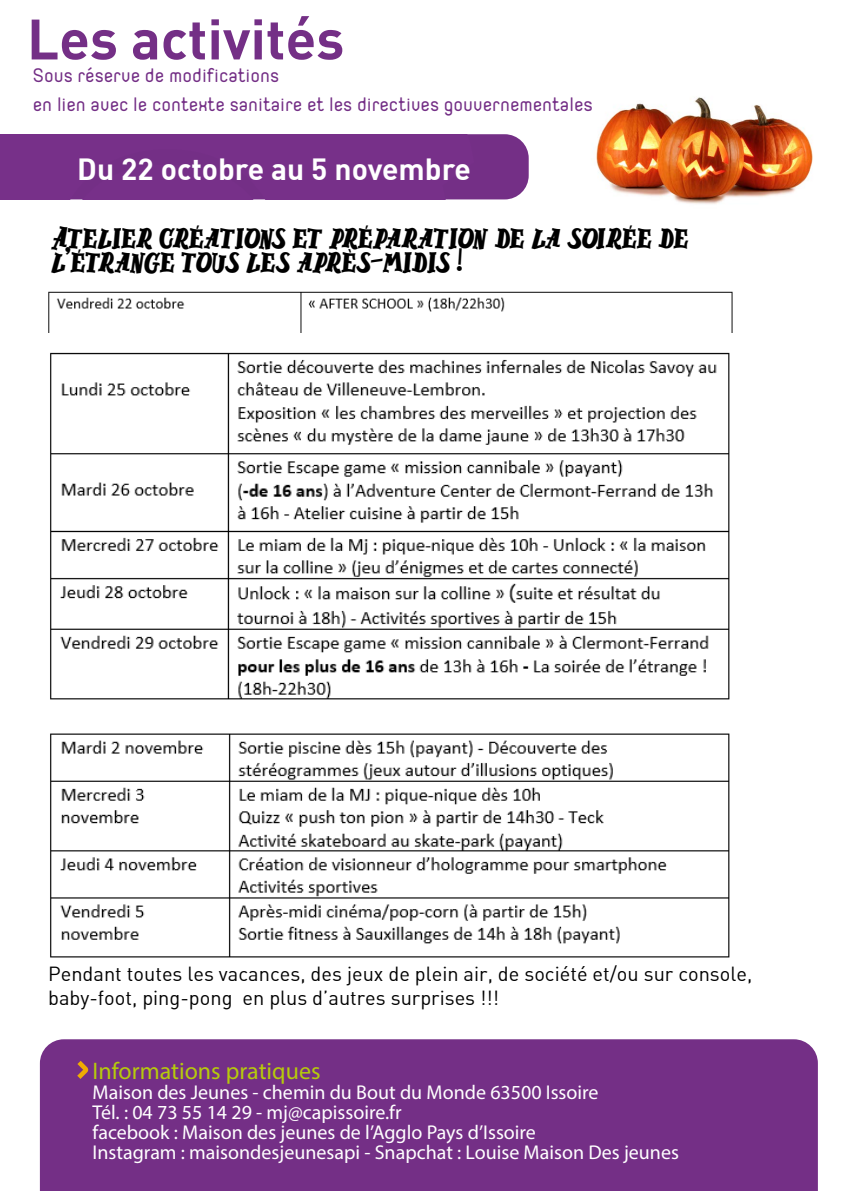
<style>
.page{position:relative;width:842px;height:1191px;background:#fff}
.page>*{position:absolute;margin:0;border:0;box-sizing:border-box;transform-origin:0 0}
.t1{font:700 56px "DIN";color:#742f86}
.t2{font:700 30px "DIN";color:#fff}
.t3{font:24px/28.8px "Orev Edge";color:#742f86}
.t4{font:24px "Myriad Pro";color:#b6cb0c}
.t5{font:20px/20px "Myriad Pro";color:#fff}
.t6{font:20px/24px "DIN Alternate";color:#000}
.t7{font:20px/24px "ROARROCK";color:#000}
</style>
<div class="page">
<div style="left:0;top:134px;width:529px;height:65px;background:#773089"></div>
<div style="left:40px;top:1039px;width:778px;height:152px;background:#742f86"></div>
<svg style="left:77px;top:1060px;width:12px;height:19px"></svg>
<img style="left:596px;top:97px;width:217px;height:107px">
<img style="left:50px;top:352px;width:680px;height:606px">
<img style="left:48px;top:291px;width:685px;height:42px">
<h1 class="t1" style="left:27px;top:3px;width:319px">Les activités</h1>
<p class="t3" style="left:33px;top:60px;width:561px">Sous réserve de modifications<br>en lien avec le contexte sanitaire et les directives gouvernementales</p>
<h2 class="t2" style="left:77px;top:149px;width:395px">Du 22 octobre au 5 novembre</h2>
<p class="t7" style="left:51px;top:226px;width:639px">Atelier créations et préparation de la soirée de l’étrange tous les après-midis !</p>
<p class="t6" style="left:48px;top:961px;width:706px">Pendant toutes les vacances, des jeux de plein air, de société et/ou sur console, baby-foot, ping-pong en plus d’autres surprises !!!</p>
<p class="t4" style="left:93px;top:1056px;width:229px">Informations pratiques</p>
<p class="t5" style="left:93px;top:1081px;width:588px">Maison des Jeunes - chemin du Bout du Monde 63500 Issoire<br>Tél. : 04 73 55 14 29 - mj@capissoire.fr<br>facebook : Maison des jeunes de l’Agglo Pays d’Issoire<br>Instagram : maisondesjeunesapi - Snapchat : Louise Maison Des jeunes</p>
</div>
